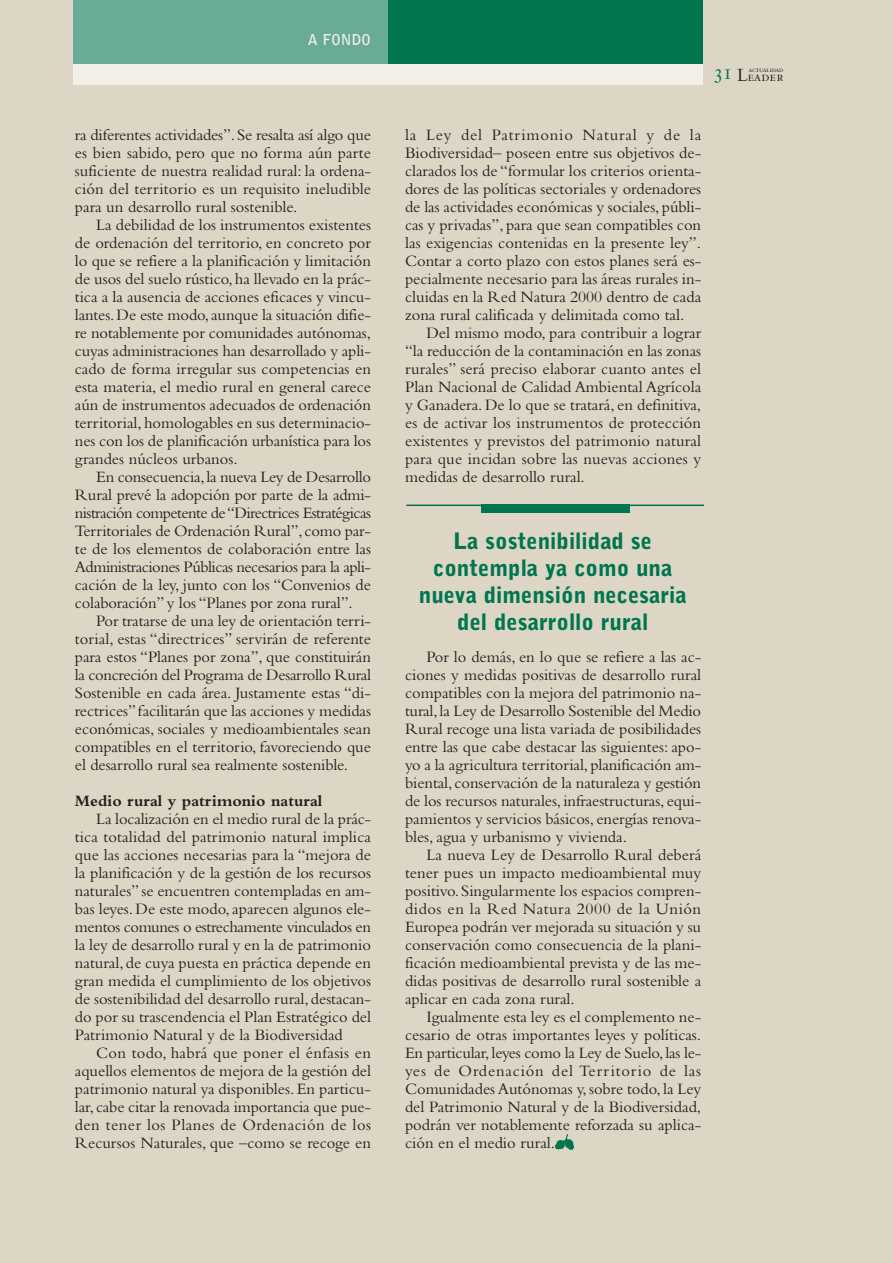
<style>
.page{position:relative;width:893px;height:1263px;background:#ded6c5}
.page>*{position:absolute;margin:0;border:0;box-sizing:border-box;transform-origin:0 0}
.t1{font:900 22.5px/27px "Bell Gothic";color:#007550;text-align:center}
.t2{font:22.5px "Bembo SC";color:#007550}
.t3{font:16.5px/18px "Bembo";color:#231f20;text-align:justify}
.t4{font:700 16.5px "Bembo";color:#231f20}
.t5{font:700 15px "Bell Gothic";color:#f2efe8}
.t6{font:14.25px "Bembo SC";letter-spacing:.015em;color:#231f20}
.t7{font:7.5px "Bembo SC";letter-spacing:-.04em;color:#231f20}
.s1{font-size:19.5px}
</style>
<div class="page">
<div style="left:73px;top:64px;width:629px;height:21px;background:#f2efe8"></div>
<div style="left:73px;top:0;width:315px;height:64px;background:#69ab96"></div>
<div style="left:388px;top:0;width:314px;height:64px;background:#007550"></div>
<img style="left:556px;top:1134px;width:18px;height:15px">
<hr style="left:406px;top:504px;width:298px;height:2px;background:#007550">
<div style="left:481px;top:504px;width:149px;height:9px;background:#007550"></div>
<p class="t5" style="left:308px;top:34px;width:64px">A FONDO</p>
<p class="t3" style="left:75px;top:128px;width:298px">ra diferentes actividades”. Se resalta así algo que es bien sabido, pero que no forma aún parte suficiente de nuestra realidad rural: la ordena&shy;ción del territorio es un requisito ineludible para un desarrollo rural sostenible.</p>
<p class="t3" style="left:75px;top:218px;width:298px;text-indent:21px">La debilidad de los instrumentos existentes de ordenación del territorio, en concreto por lo que se refiere a la planificación y limitación de usos del suelo rústico, ha llevado en la prác&shy;tica a la ausencia de acciones eficaces y vincu&shy;lantes. De este modo, aunque la situación difie&shy;re notablemente por comunidades autónomas, cuyas administraciones han desarrollado y apli&shy;cado de forma irregular sus competencias en esta materia, el medio rural en general carece aún de instrumentos adecuados de ordenación territorial, homologables en sus determinacio&shy;nes con los de planificación urbanística para los grandes núcleos urbanos.</p>
<p class="t3" style="left:75px;top:470px;width:298px;text-indent:21px">En consecuencia, la nueva Ley de Desarrollo Rural prevé la adopción por parte de la admi&shy;nistración competente de “Directrices Estratégicas Territoriales de Ordenación Rural”, como par&shy;te de los elementos de colaboración entre las Administraciones Públicas necesarios para la apli&shy;cación de la ley, junto con los “Convenios de colaboración” y los “Planes por zona rural”.</p>
<p class="t3" style="left:75px;top:614px;width:298px;text-indent:21px">Por tratarse de una ley de orientación terri&shy;torial, estas “directrices” servirán de referente para estos “Planes por zona”, que constituirán la concreción del Programa de Desarrollo Rural Sostenible en cada área. Justamente estas “di&shy;rectrices” facilitarán que las acciones y medidas económicas, sociales y medioambientales sean compatibles en el territorio, favoreciendo que el desarrollo rural sea realmente sostenible.</p>
<p class="t4" style="left:75px;top:795px;width:249px">Medio rural y patrimonio natural</p>
<p class="t3" style="left:75px;top:812px;width:298px;text-indent:21px">La localización en el medio rural de la prác&shy;tica totalidad del patrimonio natural implica que las acciones necesarias para la “mejora de la planificación y de la gestión de los recursos naturales” se encuentren contempladas en am&shy;bas leyes. De este modo, aparecen algunos ele&shy;mentos comunes o estrechamente vinculados en la ley de desarrollo rural y en la de patrimonio natural, de cuya puesta en práctica depende en gran medida el cumplimiento de los objetivos de sostenibilidad del desarrollo rural, destacan&shy;do por su trascendencia el Plan Estratégico del Patrimonio Natural y de la Biodiversidad</p>
<p class="t3" style="left:75px;top:1046px;width:298px;text-indent:21px">Con todo, habrá que poner el énfasis en aquellos elementos de mejora de la gestión del patrimonio natural ya disponibles. En particu&shy;lar, cabe citar la renovada importancia que pue&shy;den tener los Planes de Ordenación de los Recursos Naturales, que –como se recoge en</p>
<h1 class="t2" style="left:713px;top:64px;width:22px">31</h1>
<p class="t7" style="left:748px;top:67px;width:36px">actualidad</p>
<p class="t6" style="left:737px;top:71px;width:48px"><span class="s1">L</span>eader</p>
<p class="t3" style="left:405px;top:128px;width:298px">la Ley del Patrimonio Natural y de la Biodiversidad– poseen entre sus objetivos de&shy;clarados los de “formular los criterios orienta&shy;dores de las políticas sectoriales y ordenadores de las actividades económicas y sociales, públi&shy;cas y privadas”, para que sean compatibles con las exigencias contenidas en la presente ley”.<br>Contar a corto plazo con estos planes será es&shy;pecialmente necesario para las áreas rurales in&shy;cluidas en la Red Natura 2000 dentro de cada zona rural calificada y delimitada como tal.</p>
<p class="t3" style="left:405px;top:326px;width:298px;text-indent:21px">Del mismo modo, para contribuir a lograr “la reducción de la contaminación en las zonas rurales” será preciso elaborar cuanto antes el Plan Nacional de Calidad Ambiental Agrícola y Ganadera. De lo que se tratará, en definitiva, es de activar los instrumentos de protección existentes y previstos del patrimonio natural para que incidan sobre las nuevas acciones y medidas de desarrollo rural.</p>
<h1 class="t1" style="left:419px;top:529px;width:269px">La sostenibilidad se contempla ya como una nueva dimensión necesaria del desarrollo rural</h1>
<p class="t3" style="left:405px;top:650px;width:298px;text-indent:21px">Por lo demás, en lo que se refiere a las ac&shy;ciones y medidas positivas de desarrollo rural compatibles con la mejora del patrimonio na&shy;tural, la Ley de Desarrollo Sostenible del Medio Rural recoge una lista variada de posibilidades entre las que cabe destacar las siguientes: apo&shy;yo a la agricultura territorial, planificación am&shy;biental, conservación de la naturaleza y gestión de los recursos naturales, infraestructuras, equi&shy;pamientos y servicios básicos, energías renova&shy;bles, agua y urbanismo y vivienda.</p>
<p class="t3" style="left:405px;top:848px;width:298px;text-indent:21px">La nueva Ley de Desarrollo Rural deberá tener pues un impacto medioambiental muy positivo. Singularmente los espacios compren&shy;didos en la Red Natura 2000 de la Unión Europea podrán ver mejorada su situación y su conservación como consecuencia de la plani&shy;ficación medioambiental prevista y de las me&shy;didas positivas de desarrollo rural sostenible a aplicar en cada zona rural.</p>
<p class="t3" style="left:405px;top:1010px;width:298px;text-indent:21px">Igualmente esta ley es el complemento ne&shy;cesario de otras importantes leyes y políticas.<br>En particular, leyes como la Ley de Suelo, las le&shy;yes de Ordenación del Territorio de las Comunidades Autónomas y, sobre todo, la Ley del Patrimonio Natural y de la Biodiversidad, podrán ver notablemente reforzada su aplica&shy;ción en el medio rural.</p>
</div>
